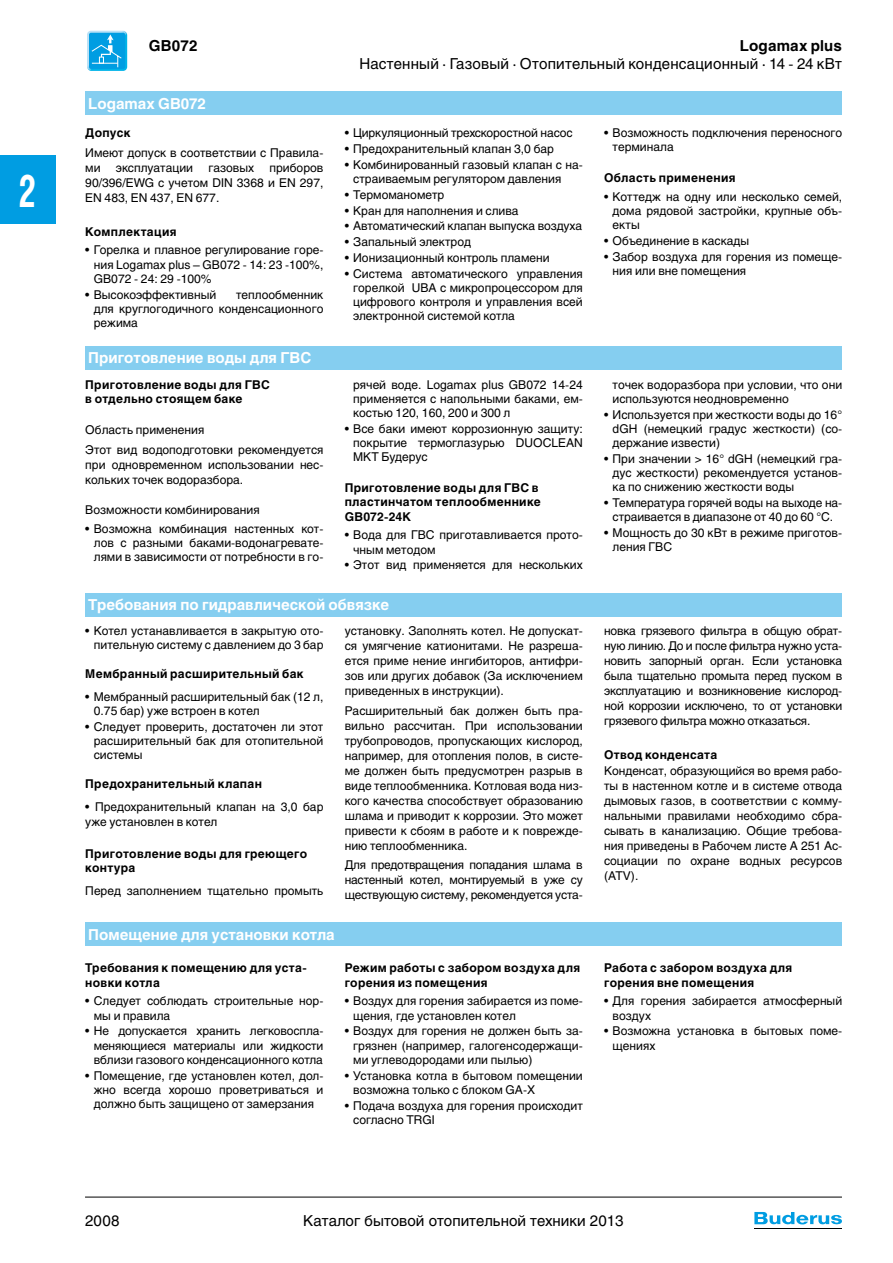
<style>
.page{position:relative;width:893px;height:1263px;background:#fff}
.page>*{position:absolute;margin:0;border:0;box-sizing:border-box;transform-origin:0 0}
.t1{font:700 45px "Helios Cond";color:#fff;scale:.8 1}
.t2{font:15px "Helios";letter-spacing:.005em;color:#000}
.t3{font:700 15px "Helios";color:#fff}
.t4{font:700 15px "Helios";letter-spacing:.01em;color:#000}
.t5{font:12px/14.2px "Helios";color:#000}
.t6{font:700 12px/14.2px "Helios";letter-spacing:.03em;color:#000}
</style>
<div class="page">
<hr style="left:85px;top:1197px;width:757px;height:1px;background:#000">
<svg style="left:754px;top:1212px;width:88px;height:13px"></svg>
<hr style="left:754px;top:1228px;width:88px;height:1px;background:#000">
<div style="left:0;top:155px;width:55px;height:68px;background:#009de2"></div>
<svg style="left:90px;top:30px;width:38px;height:38px"></svg>
<svg style="left:87px;top:31px;width:40px;height:40px;background:#2bafe7"></svg>
<div style="left:85px;top:92px;width:757px;height:23px;background:#85cef0"></div>
<div style="left:85px;top:347px;width:757px;height:23px;background:#85cef0"></div>
<div style="left:85px;top:593px;width:757px;height:23px;background:#85cef0"></div>
<div style="left:85px;top:923px;width:757px;height:23px;background:#85cef0"></div>
<h1 class="t1" style="left:19px;top:164px;width:24px">2</h1>
<p class="t4" style="left:149px;top:37px;width:50px">GB072</p>
<p class="t4" style="left:740px;top:37px;width:104px">Logamax plus</p>
<p class="t2" style="left:359px;top:55px;width:484px">Настенный · Газовый · Отопительный конденсационный · 14 - 24 кВт</p>
<p class="t3" style="left:88px;top:95px;width:119px">Logamax GB072</p>
<p class="t6" style="left:85px;top:126px;width:47px">Допуск</p>
<p class="t5" style="left:85px;top:145px;width:240px;line-height:15px">Имеют допуск в соответствии с Правила&shy;ми</p>
<p class="t5" style="left:85px;top:160px;width:240px;line-height:15px;text-align:justify;text-indent:184px">приборов 90/396/EWG с учетом DIN 3368 и EN 297, EN 483, EN 437, EN 677.</p>
<p class="t6" style="left:85px;top:224px;width:93px">Комплектация</p>
<p class="t5" style="left:94px;top:243px;width:231px;text-align:justify;text-indent:-9px">• Горелка и плавное регулирование горе&shy;ния Logamax plus – GB072 - 14: 23 -100%, GB072 - 24: 29 -100%</p>
<p class="t5" style="left:85px;top:287px;width:132px">• Высокоэффективный</p>
<p class="t5" style="left:116px;top:160px;width:79px">эксплуатации</p>
<p class="t5" style="left:208px;top:160px;width:47px">газовых</p>
<p class="t5" style="left:94px;top:287px;width:231px;text-align:justify;text-indent:142px">теплообменник для круглогодичного конденсационного режима</p>
<p class="t3" style="left:88px;top:349px;width:225px">Приготовление воды для ГВС</p>
<p class="t6" style="left:85px;top:377px;width:186px">Приготовление воды для ГВС в отдельно стоящем баке</p>
<p class="t5" style="left:85px;top:420px;width:240px;line-height:19.5px">Область применения<br>Этот вид водоподготовки рекомендуется</p>
<p class="t5" style="left:85px;top:457px;width:240px;line-height:15px">при одновременном использовании нес&shy;кольких точек водоразбора.</p>
<p class="t5" style="left:85px;top:502px;width:176px">Возможности комбинирования</p>
<p class="t5" style="left:94px;top:521px;width:231px;text-align:justify;text-indent:-9px">• Возможна комбинация настенных кот&shy;лов с разными баками-водонагревате&shy;лями в зависимости от потребности в го-</p>
<p class="t5" style="left:345px;top:126px;width:229px">• Циркуляционный трехскоростной насос</p>
<p class="t5" style="left:345px;top:142px;width:211px">• Предохранительный клапан 3,0 бар</p>
<p class="t5" style="left:353px;top:157px;width:231px;text-indent:-9px">• Комбинированный газовый клапан с на&shy;страиваемым регулятором давления</p>
<p class="t5" style="left:345px;top:187px;width:101px">• Термоманометр</p>
<p class="t5" style="left:345px;top:203px;width:175px">• Кран для наполнения и слива</p>
<p class="t5" style="left:345px;top:219px;width:239px">• Автоматический клапан выпуска воздуха</p>
<p class="t5" style="left:345px;top:235px;width:128px">• Запальный электрод</p>
<p class="t5" style="left:345px;top:250px;width:206px">• Ионизационный контроль пламени</p>
<p class="t5" style="left:353px;top:266px;width:231px;text-align:justify;text-indent:-9px">• Система автоматического управления горелкой UBA с микропроцессором для цифрового контроля и управления всей электронной системой котла</p>
<p class="t5" style="left:353px;top:377px;width:231px;text-align:justify">рячей воде. Logamax plus GB072 14-24 применяется с напольными баками, ем&shy;костью 120, 160, 200 и 300 л</p>
<p class="t5" style="left:353px;top:421px;width:231px;text-align:justify;text-indent:-9px">• Все баки имеют коррозионную защиту: покрытие термоглазурью DUOCLEAN MKT Будерус</p>
<p class="t6" style="left:345px;top:481px;width:198px">Приготовление воды для ГВС в пластинчатом теплообменнике<br>GB072-24K</p>
<p class="t5" style="left:353px;top:528px;width:231px;text-indent:-9px">• Вода для ГВС приготавливается прото&shy;чным методом</p>
<p class="t5" style="left:345px;top:558px;width:240px">• Этот вид применяется для нескольких</p>
<p class="t3" style="left:88px;top:596px;width:302px">Требования по гидравлической обвязке</p>
<p class="t5" style="left:85px;top:624px;width:240px;text-align:right">• Котел устанавливается в закрытую ото&shy;пительную систему с давлением до 3 бар</p>
<p class="t6" style="left:85px;top:666px;width:220px">Мембранный расширительный бак</p>
<p class="t5" style="left:94px;top:689px;width:231px;text-indent:-9px">• Мембранный расширительный бак (12 л,<br>0.75 бар) уже встроен в котел</p>
<p class="t5" style="left:94px;top:719px;width:231px;text-align:justify;text-indent:-9px">• Следует проверить, достаточен ли этот расширительный бак для отопительной системы</p>
<p class="t6" style="left:85px;top:776px;width:178px">Предохранительный клапан</p>
<p class="t5" style="left:85px;top:799px;width:240px;line-height:15px">• Предохранительный клапан на 3,0 бар уже установлен в котел</p>
<p class="t6" style="left:85px;top:846px;width:223px">Приготовление воды для греющего контура</p>
<p class="t5" style="left:85px;top:884px;width:240px">Перед заполнением тщательно промыть</p>
<p class="t5" style="left:345px;top:623px;width:240px;line-height:15px;text-align:justify">установку. Заполнять котел. Не допускат&shy;ся умягчение катионитами. Не разреша&shy;ется приме нение ингибиторов, антифри&shy;зов или других добавок (За исключением приведенных в инструкции).</p>
<p class="t5" style="left:345px;top:703px;width:240px;line-height:15px;text-align:justify">Расширительный бак должен быть пра&shy;вильно рассчитан. При использовании трубопроводов, пропускающих кислород, например, для отопления полов, в систе&shy;ме должен быть предусмотрен разрыв в виде теплообменника. Котловая вода низ&shy;кого качества способствует образованию шлама и приводит к коррозии. Это может привести к сбоям в работе и к поврежде&shy;нию теплообменника.</p>
<p class="t5" style="left:345px;top:857px;width:240px;line-height:15px;text-align:justify">Для предотвращения попадания шлама в настенный котел, монтируемый в уже су ществующую систему, рекомендуется уста-</p>
<p class="t3" style="left:88px;top:926px;width:248px">Помещение для установки котла</p>
<p class="t6" style="left:85px;top:961px;width:222px">Требования к помещению для уста&shy;новки котла</p>
<p class="t5" style="left:94px;top:994px;width:231px;text-indent:-9px">• Следует соблюдать строительные нор&shy;мы и правила</p>
<p class="t5" style="left:94px;top:1024px;width:231px;text-align:justify;text-indent:-9px">• Не допускается хранить легковоспла&shy;меняющиеся материалы или жидкости вблизи газового конденсационного котла</p>
<p class="t5" style="left:94px;top:1068px;width:231px;text-indent:-9px">• Помещение, где установлен котел, дол-- жно всегда хорошо проветриваться и должно быть защищено от замерзания</p>
<p class="t6" style="left:345px;top:961px;width:237px">Режим работы с забором воздуха для горения из помещения</p>
<p class="t5" style="left:353px;top:994px;width:231px;text-indent:-9px">• Воздух для горения забирается из поме&shy;щения, где установлен котел</p>
<p class="t5" style="left:353px;top:1024px;width:231px;text-align:justify;text-indent:-9px">• Воздух для горения не должен быть за&shy;грязнен (например, галогенсодержащи&shy;ми углеводородами или пылью)</p>
<p class="t5" style="left:353px;top:1068px;width:231px;text-indent:-9px">• Установка котла в бытовом помещении возможна только с блоком GA-X</p>
<p class="t5" style="left:353px;top:1098px;width:231px;text-indent:-9px">• Подача воздуха для горения происходит согласно TRGI</p>
<p class="t5" style="left:613px;top:126px;width:231px;text-indent:-9px">• Возможность подключения переносного терминала</p>
<p class="t6" style="left:604px;top:171px;width:133px">Область применения</p>
<p class="t5" style="left:613px;top:189px;width:231px;text-align:justify;text-indent:-9px">• Коттедж на одну или несколько семей, дома рядовой застройки, крупные объ&shy;екты</p>
<p class="t5" style="left:604px;top:234px;width:147px">• Объединение в каскады</p>
<p class="t5" style="left:613px;top:249px;width:231px;text-indent:-9px">• Забор воздуха для горения из помеще&shy;ния или вне помещения</p>
<p class="t5" style="left:613px;top:377px;width:231px">точек водоразбора при условии, что они используются неодновременно</p>
<p class="t5" style="left:613px;top:407px;width:231px;text-align:justify;text-indent:-9px">• Используется при жесткости воды до 16° dGH (немецкий градус жесткости) (со&shy;держание извести)</p>
<p class="t5" style="left:613px;top:451px;width:231px;text-align:justify;text-indent:-9px">• При значении &gt; 16° dGH (немецкий гра&shy;дус жесткости) рекомендуется установ&shy;ка по снижению жесткости воды</p>
<p class="t5" style="left:604px;top:496px;width:240px;text-align:center">• Температура горячей воды на выходе на&shy;страивается в диапазоне от 40 до 60 °C.</p>
<p class="t5" style="left:613px;top:525px;width:231px;text-indent:-9px">• Мощность до 30 кВт в режиме приготов&shy;ления ГВС</p>
<p class="t5" style="left:604px;top:623px;width:240px;line-height:15px;text-align:justify">новка грязевого фильтра в общую обрат&shy;ную линию. До и после фильтра нужно уста&shy;новить запорный орган. Если установка была тщательно промыта перед пуском в эксплуатацию и возникновение кислород&shy;ной коррозии исключено, то от установки грязевого фильтра можно отказаться.</p>
<p class="t6" style="left:604px;top:747px;width:115px">Отвод конденсата</p>
<p class="t5" style="left:604px;top:763px;width:240px;line-height:15px;text-align:justify">Конденсат, образующийся во время рабо&shy;ты в настенном котле и в системе отвода дымовых газов, в соответствии с комму&shy;нальными правилами необходимо сбра&shy;сывать в канализацию. Общие требова&shy;ния приведены в Рабочем листе A 251 Ас&shy;социации по охране водных ресурсов (ATV).</p>
<p class="t6" style="left:604px;top:961px;width:190px">Работа с забором воздуха для горения вне помещения</p>
<p class="t5" style="left:613px;top:994px;width:231px;text-indent:-9px">• Для горения забирается атмосферный воздух</p>
<p class="t5" style="left:613px;top:1024px;width:231px;text-indent:-9px">• Возможна установка в бытовых поме&shy;щениях</p>
<p class="t2" style="left:85px;top:1212px;width:36px">2008</p>
<p class="t2" style="left:303px;top:1212px;width:322px">Каталог бытовой отопительной техники 2013</p>
</div>
